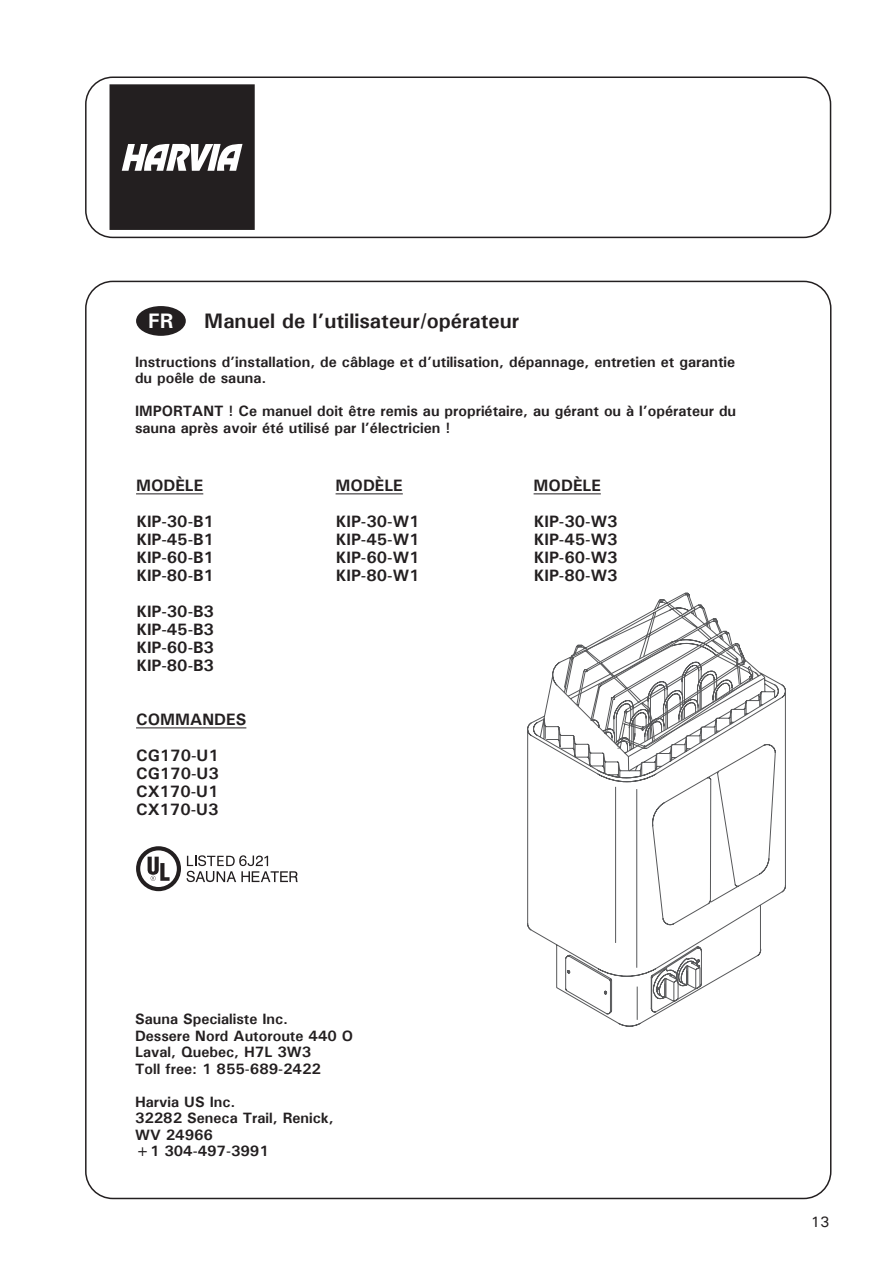
<style>
.page{position:relative;width:893px;height:1263px;background:#fff}
.page>*{position:absolute;margin:0;border:0;box-sizing:border-box;transform-origin:0 0}
.t1{font:700 21px "Univers";color:#231f20}
.t2{font:700 21px "Univers";color:#fff}
.t3{font:700 16.5px/18px "Univers";color:#231f20;text-align:justify}
.t4{font:700 15px/16.5px "Univers";color:#231f20}
.t5{font:15px "Univers";color:#231f20}
</style>
<div class="page">
<div style="left:85px;top:77px;width:746px;height:161px;border:2px solid #231f20;border-radius:27px"></div>
<hr style="left:136px;top:493px;width:67px;height:1px;background:#231f20">
<hr style="left:336px;top:493px;width:67px;height:1px;background:#231f20">
<hr style="left:534px;top:493px;width:67px;height:1px;background:#231f20">
<hr style="left:136px;top:727px;width:110px;height:1px;background:#231f20">
<svg style="left:527px;top:660px;width:130px;height:364px"></svg>
<svg style="left:565px;top:905px;width:197px;height:109px"></svg>
<svg style="left:563px;top:593px;width:223px;height:312px"></svg>
<div style="left:136px;top:306px;width:50px;height:30px;background:#231f20;border-radius:50%"></div>
<svg style="left:187px;top:855px;width:111px;height:27px"></svg>
<svg style="left:136px;top:846px;width:45px;height:45px"></svg>
<svg style="left:110px;top:84px;width:145px;height:146px;background:#393536"></svg>
<h1 class="t2" style="left:148px;top:308px;width:27px">FR</h1>
<h1 class="t1" style="left:204px;top:313px;width:316px">Manuel de l’utilisateur/opérateur</h1>
<p class="t4" style="left:135px;top:355px;width:602px">Instructions d’installation, de câblage et d’utilisation, dépannage, entretien et garantie du poêle de sauna.</p>
<p class="t4" style="left:135px;top:404px;width:603px">IMPORTANT ! Ce manuel doit être remis au propriétaire, au gérant ou à l’opérateur du sauna après avoir été utilisé par l’électricien !</p>
<p class="t3" style="left:136px;top:477px;width:69px">MODÈLE</p>
<p class="t3" style="left:336px;top:477px;width:69px">MODÈLE</p>
<p class="t3" style="left:534px;top:477px;width:69px">MODÈLE</p>
<p class="t3" style="left:136px;top:513px;width:79px">KIP-30-B1</p>
<p class="t3" style="left:336px;top:513px;width:86px">KIP-30-W1</p>
<p class="t3" style="left:534px;top:513px;width:86px">KIP-30-W3</p>
<p class="t3" style="left:136px;top:531px;width:79px">KIP-45-B1</p>
<p class="t3" style="left:336px;top:531px;width:86px">KIP-45-W1</p>
<p class="t3" style="left:534px;top:531px;width:86px">KIP-45-W3</p>
<p class="t3" style="left:136px;top:549px;width:79px">KIP-60-B1</p>
<p class="t3" style="left:336px;top:549px;width:86px">KIP-60-W1</p>
<p class="t3" style="left:534px;top:549px;width:86px">KIP-60-W3</p>
<p class="t3" style="left:136px;top:567px;width:79px">KIP-80-B1</p>
<p class="t3" style="left:336px;top:567px;width:86px">KIP-80-W1</p>
<p class="t3" style="left:534px;top:567px;width:86px">KIP-80-W3</p>
<p class="t3" style="left:136px;top:603px;width:79px">KIP-30-B3<br>KIP-45-B3<br>KIP-60-B3<br>KIP-80-B3</p>
<p class="t3" style="left:136px;top:702px;width:112px;line-height:36px">COMMANDES<br>CG170-U1</p>
<p class="t3" style="left:136px;top:765px;width:84px">CG170-U3<br>CX170-U1<br>CX170-U3</p>
<p class="t4" style="left:135px;top:1012px;width:220px">Sauna Specialiste Inc.<br>Dessere Nord Autoroute 440 O<br>Laval, Quebec, H7L 3W3<br>Toll free: 1 855-689-2422</p>
<p class="t4" style="left:135px;top:1094px;width:200px">Harvia US Inc.<br>32282 Seneca Trail, Renick,<br>WV 24966<br>+1 304-497-3991</p>
<p class="t5" style="left:811px;top:1216px;width:20px">13</p>
</div>
